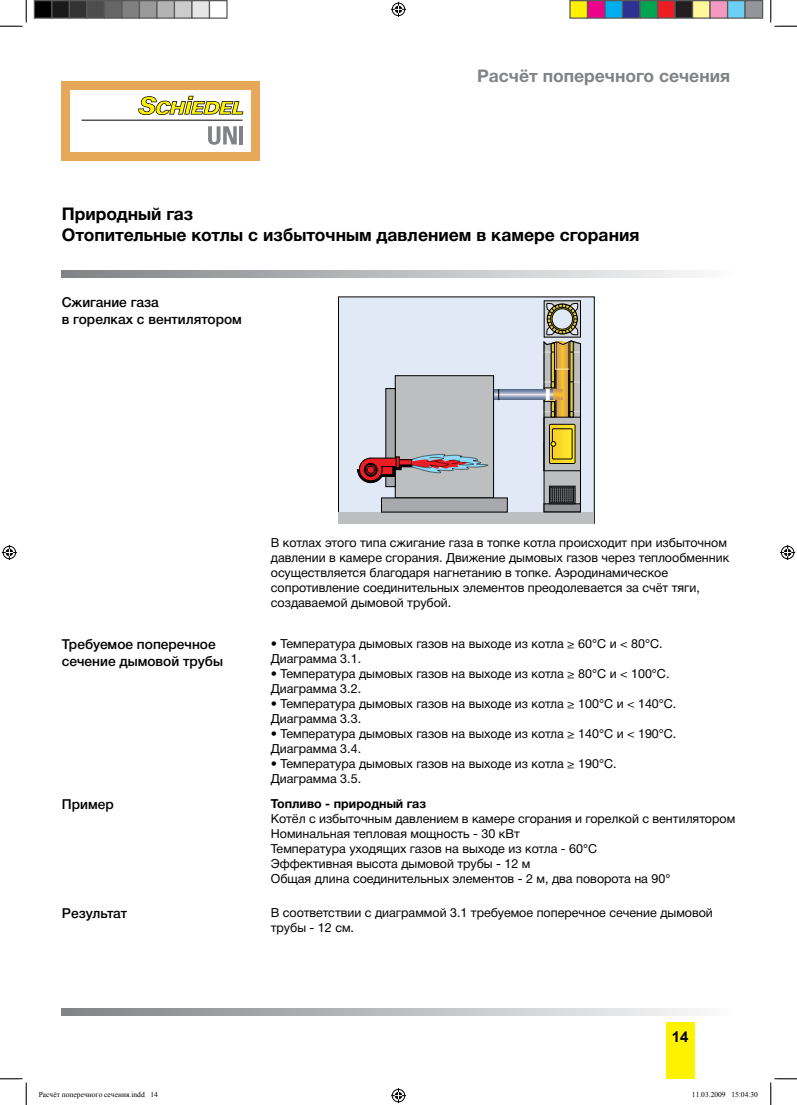
<style>
.page{position:relative;width:797px;height:1105px;background:#fff}
.page>*{position:absolute;margin:0;border:0;box-sizing:border-box;transform-origin:0 0}
.t1{font:17.5px/21px "Helvetica 7 Bold";color:#000}
.t2{font:17.5px "Helvetica 7 Bold";color:#808285}
.t3{font:700 15px "Arial";color:#000}
.t4{font:13.75px/16.5px "Helvetica 6 Medium";color:#000}
.t5{font:12.5px/15px "Helvetica 5 Normal";color:#000}
.t6{font:12.5px "Helvetica 7 Bold";color:#000}
.t7{font:7.5px "Times New Roman";color:#000}
</style>
<div class="page">
<div style="left:62px;top:81px;width:198px;height:80px;background:#e8a859"></div>
<div style="left:71px;top:90px;width:180px;height:62px;background:#fff"></div>
<hr style="left:82px;top:120px;width:160px;height:1px;background:#000">
<svg style="left:138px;top:96px;width:105px;height:19px"></svg>
<svg style="left:208px;top:126px;width:29px;height:19px"></svg>
<hr style="left:239px;top:126px;width:4px;height:18px;background:#808285">
<svg style="left:62px;top:271px;width:632px;height:7px;background:#b9babc"></svg>
<svg style="left:62px;top:1008px;width:632px;height:7px;background:#b9babc"></svg>
<div style="left:666px;top:1022px;width:28px;height:57px;background:#fff200"></div>
<div style="left:338px;top:297px;width:256px;height:226px;background:#e1e8f6"></div>
<div style="left:338px;top:297px;width:256px;height:226px;border:1px solid #000"></div>
<div style="left:339px;top:512px;width:255px;height:11px;background:#bcbec0"></div>
<div style="left:544px;top:417px;width:36px;height:95px;background:#bcbec0"></div>
<div style="left:544px;top:504px;width:36px;height:8px;background:#939598;border:1px solid #000"></div>
<svg style="left:549px;top:486px;width:26px;height:18px"></svg>
<svg style="left:550px;top:487px;width:24px;height:16px"></svg>
<svg style="left:552px;top:488px;width:20px;height:14px"></svg>
<div style="left:395px;top:375px;width:99px;height:123px;background:#bcbec0;border:1px solid #000"></div>
<svg style="left:543px;top:300px;width:38px;height:171px"></svg>
<svg style="left:357px;top:388px;width:151px;height:136px"></svg>
<svg style="left:0;top:0;width:27px;height:27px"></svg>
<svg style="left:0;top:1078px;width:27px;height:27px"></svg>
<svg style="left:770px;top:0;width:27px;height:27px"></svg>
<svg style="left:770px;top:1078px;width:27px;height:27px"></svg>
<svg style="left:391px;top:2px;width:15px;height:15px"></svg>
<svg style="left:391px;top:1088px;width:15px;height:15px"></svg>
<svg style="left:2px;top:545px;width:15px;height:15px"></svg>
<svg style="left:780px;top:545px;width:15px;height:15px"></svg>
<div style="left:34px;top:1px;width:18px;height:17px;background:#000"></div>
<div style="left:34px;top:0;width:18px;height:19px;border:1px solid #595959"></div>
<div style="left:52px;top:1px;width:17px;height:17px;background:#1a1a1a"></div>
<div style="left:51px;top:0;width:19px;height:19px;border:1px solid #595959"></div>
<div style="left:69px;top:1px;width:18px;height:17px;background:#333"></div>
<div style="left:69px;top:0;width:19px;height:19px;border:1px solid #595959"></div>
<div style="left:87px;top:1px;width:17px;height:17px;background:#4d4d4d"></div>
<div style="left:86px;top:0;width:19px;height:19px;border:1px solid #595959"></div>
<div style="left:104px;top:1px;width:18px;height:17px;background:#666"></div>
<div style="left:104px;top:0;width:18px;height:19px;border:1px solid #595959"></div>
<div style="left:122px;top:1px;width:17px;height:17px;background:#808080"></div>
<div style="left:121px;top:0;width:19px;height:19px;border:1px solid #595959"></div>
<div style="left:139px;top:1px;width:18px;height:17px;background:#999"></div>
<div style="left:139px;top:0;width:19px;height:19px;border:1px solid #595959"></div>
<div style="left:157px;top:1px;width:17px;height:17px;background:#b3b3b3"></div>
<div style="left:156px;top:0;width:19px;height:19px;border:1px solid #595959"></div>
<div style="left:174px;top:1px;width:18px;height:17px;background:#ccc"></div>
<div style="left:174px;top:0;width:18px;height:19px;border:1px solid #595959"></div>
<div style="left:192px;top:1px;width:17px;height:17px;background:#e6e6e6"></div>
<div style="left:191px;top:0;width:19px;height:19px;border:1px solid #595959"></div>
<div style="left:209px;top:0;width:19px;height:19px;border:1px solid #595959"></div>
<div style="left:570px;top:1px;width:17px;height:17px;background:#fff101"></div>
<div style="left:569px;top:0;width:19px;height:19px;border:1px solid #595959"></div>
<div style="left:587px;top:1px;width:18px;height:17px;background:#ed028c"></div>
<div style="left:587px;top:0;width:18px;height:19px;border:1px solid #595959"></div>
<div style="left:605px;top:1px;width:17px;height:17px;background:#00aeef"></div>
<div style="left:604px;top:0;width:19px;height:19px;border:1px solid #595959"></div>
<div style="left:622px;top:1px;width:18px;height:17px;background:#2e3092"></div>
<div style="left:622px;top:0;width:18px;height:19px;border:1px solid #595959"></div>
<div style="left:640px;top:1px;width:17px;height:17px;background:#00a54f"></div>
<div style="left:639px;top:0;width:19px;height:19px;border:1px solid #595959"></div>
<div style="left:657px;top:1px;width:18px;height:17px;background:#ee1d23"></div>
<div style="left:657px;top:0;width:18px;height:19px;border:1px solid #595959"></div>
<div style="left:675px;top:1px;width:17px;height:17px;background:#231f20"></div>
<div style="left:674px;top:0;width:19px;height:19px;border:1px solid #595959"></div>
<div style="left:692px;top:1px;width:18px;height:17px;background:#fff79a"></div>
<div style="left:692px;top:0;width:18px;height:19px;border:1px solid #595959"></div>
<div style="left:710px;top:1px;width:17px;height:17px;background:#f499c2"></div>
<div style="left:709px;top:0;width:19px;height:19px;border:1px solid #595959"></div>
<div style="left:727px;top:1px;width:18px;height:17px;background:#6bcff6"></div>
<div style="left:727px;top:0;width:18px;height:19px;border:1px solid #595959"></div>
<div style="left:745px;top:1px;width:17px;height:17px;background:#939598"></div>
<div style="left:744px;top:0;width:19px;height:19px;border:1px solid #595959"></div>
<h1 class="t2" style="left:477px;top:66px;width:254px">Расчёт поперечного сечения</h1>
<h1 class="t1" style="left:62px;top:203px;width:579px">Природный газ<br>Отопительные котлы с избыточным давлением в камере cгорания</h1>
<p class="t4" style="left:62px;top:294px;width:182px">Сжигание газа<br>в горелках с вентилятором</p>
<p class="t4" style="left:62px;top:636px;width:162px">Требуемое поперечное сечение дымовой трубы</p>
<p class="t4" style="left:62px;top:796px;width:53px">Пример</p>
<p class="t4" style="left:62px;top:905px;width:67px">Результат</p>
<p class="t5" style="left:271px;top:535px;width:460px">В котлах этого типа сжигание газа в топке котла происходит при избыточном давлении в камере cгорания. Движение дымовых газов через теплообменник осуществляется благодаря нагнетанию в топке. Аэродинамическое сопротивление соединительных элементов преодолевается за счёт тяги, создаваемой дымовой трубой.</p>
<p class="t5" style="left:271px;top:636px;width:393px">• Температура дымовых газов на выходе из котла ≥ 60°C и &lt; 80°C.<br>Диаграмма 3.1.</p>
<p class="t5" style="left:271px;top:666px;width:400px">• Температура дымовых газов на выходе из котла ≥ 80°C и &lt; 100°C.<br>Диаграмма 3.2.</p>
<p class="t5" style="left:271px;top:696px;width:407px">• Температура дымовых газов на выходе из котла ≥ 100°C и &lt; 140°C.<br>Диаграмма 3.3.</p>
<p class="t5" style="left:271px;top:726px;width:407px">• Температура дымовых газов на выходе из котла ≥ 140°C и &lt; 190°C.<br>Диаграмма 3.4.</p>
<p class="t5" style="left:271px;top:756px;width:347px">• Температура дымовых газов на выходе из котла ≥ 190°C.<br>Диаграмма 3.5.</p>
<p class="t6" style="left:271px;top:797px;width:157px">Топливо - природный газ</p>
<p class="t5" style="left:271px;top:811px;width:466px">Котёл с избыточным давлением в камере cгорания и горелкой с вентилятором Номинальная тепловая мощность - 30 кВт<br>Температура уходящих газов на выходе из котла - 60°C<br>Эффективная высота дымовой трубы - 12 м<br>Общая длина соединительных элементов - 2 м, два поворота на 90°</p>
<p class="t5" style="left:271px;top:906px;width:443px">В соответствии с диаграммой 3.1 требуемое поперечное сечение дымовой трубы - 12 см.</p>
<p class="t3" style="left:671px;top:1027px;width:18px">14</p>
<p class="t7" style="left:39px;top:1090px;width:121px">Расчёт поперечного сечения.indd 14</p>
<p class="t7" style="left:692px;top:1090px;width:68px">11.03.2009 15:04:30</p>
</div>
